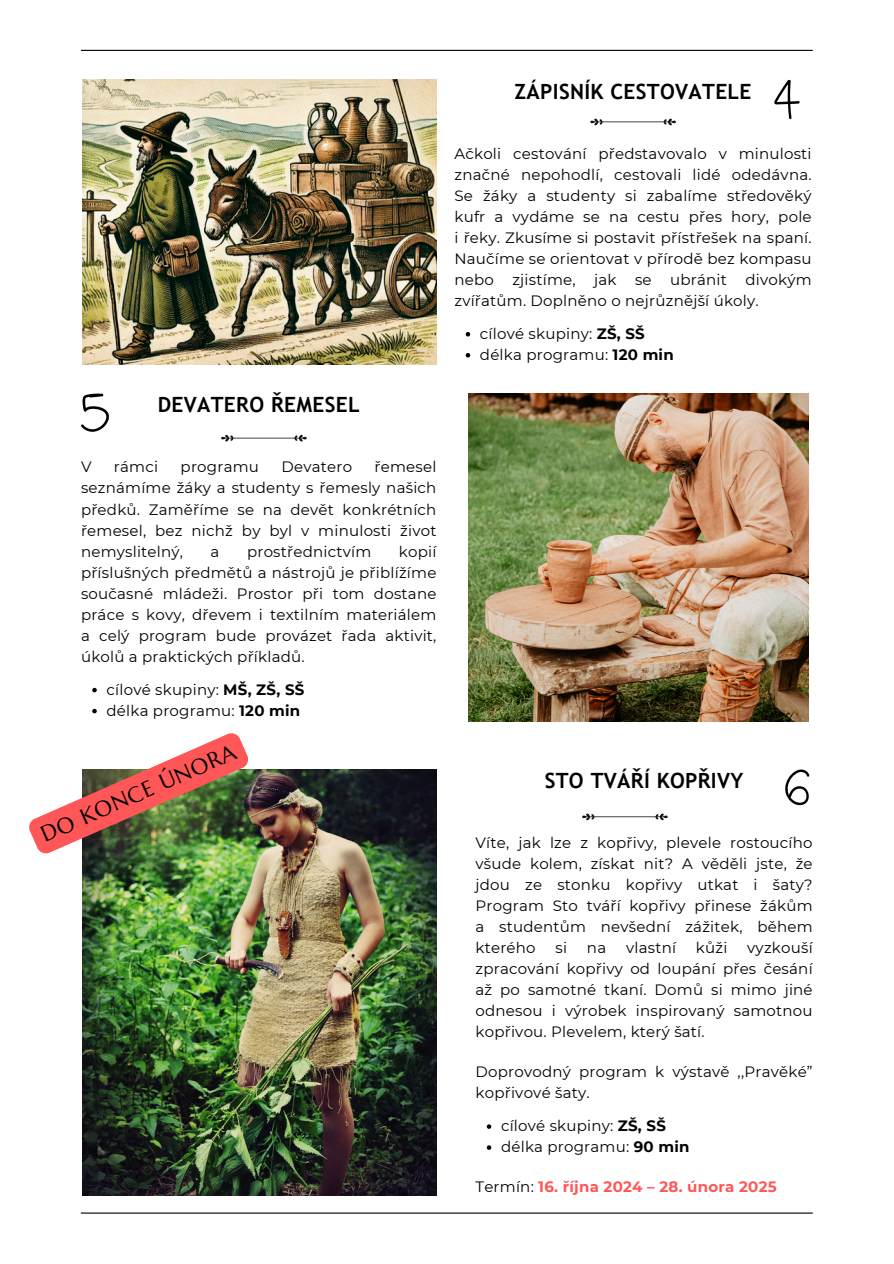
<style>
.page{position:relative;width:894px;height:1264px;background:#fff}
.page>*{position:absolute;margin:0;border:0;box-sizing:border-box;transform-origin:0 0}
.t1{font:22.2px "Marcellus";color:#000}
.t2{font:700 21px "Trebuchet MS";letter-spacing:.015em;color:#000}
.t3{font:15px/21px "Montserrat";letter-spacing:.015em;color:#000;text-align:justify}
.t4{font:700 15px "Montserrat";letter-spacing:.015em;color:#ff5757}
.s1{font-weight:700}
.s2{font-weight:400;color:#000}
</style>
<div class="page">
<hr style="left:81px;top:50px;width:731px;height:1px;background:#000">
<svg style="left:92px;top:687px;width:5px;height:5px"></svg>
<svg style="left:92px;top:708px;width:5px;height:5px"></svg>
<svg style="left:81px;top:393px;width:28px;height:39px"></svg>
<svg style="left:221px;top:435px;width:85px;height:6px"></svg>
<img style="left:468px;top:393px;width:340px;height:328px">
<img style="left:82px;top:769px;width:354px;height:426px">
<svg style="left:486px;top:1124px;width:5px;height:4px"></svg>
<svg style="left:486px;top:1145px;width:5px;height:4px"></svg>
<svg style="left:582px;top:813px;width:85px;height:7px"></svg>
<svg style="left:785px;top:769px;width:24px;height:36px"></svg>
<hr style="left:81px;top:1212px;width:731px;height:1px;background:#000">
<svg style="left:465px;top:332px;width:5px;height:4px"></svg>
<svg style="left:465px;top:353px;width:5px;height:4px"></svg>
<svg style="left:590px;top:119px;width:85px;height:6px"></svg>
<svg style="left:774px;top:80px;width:25px;height:39px"></svg>
<img style="left:82px;top:80px;width:355px;height:284px">
<img style="left:29px;top:733px;width:222px;height:123px">
<p class="t2" style="left:158px;top:393px;width:203px">DEVATERO ŘEMESEL</p>
<p class="t2" style="left:514px;top:79px;width:238px">ZÁPISNÍK CESTOVATELE</p>
<p class="t3" style="left:454px;top:143px;width:358px">Ačkoli cestování představovalo v minulosti značné nepohodlí, cestovali lidé odedávna.<br>Se žáky a studenty si zabalíme středověký kufr a vydáme se na cestu přes hory, pole i řeky. Zkusíme si postavit přístřešek na spaní.<br>Naučíme se orientovat v přírodě bez kompasu nebo zjistíme, jak se ubránit divokým zvířatům. Doplněno o nejrůznější úkoly.</p>
<p class="t3" style="left:480px;top:323px;width:166px">cílové skupiny: <span class="s1">ZŠ, SŠ</span></p>
<p class="t3" style="left:480px;top:344px;width:195px">délka programu: <span class="s1">120 min</span></p>
<p class="t3" style="left:81px;top:456px;width:12px">V</p>
<p class="t3" style="left:114px;top:456px;width:46px">rámci</p>
<p class="t3" style="left:180px;top:456px;width:80px">programu</p>
<p class="t3" style="left:281px;top:456px;width:72px">Devatero</p>
<p class="t3" style="left:81px;top:456px;width:357px;text-indent:293px">řemesel seznámíme žáky a studenty s řemesly našich předků. Zaměříme se na devět konkrétních řemesel, bez nichž by byl v minulosti život nemyslitelný,</p>
<p class="t3" style="left:81px;top:540px;width:357px;text-indent:318px">kopií příslušných předmětů a nástrojů je přiblížíme současné mládeži. Prostor při tom dostane práce s kovy, dřevem i textilním materiálem a celý program bude provázet řada aktivit, úkolů a praktických příkladů.</p>
<h1 class="t3" style="left:106px;top:678px;width:199px">cílové skupiny: <span class="s1">MŠ, ZŠ, SŠ</span></h1>
<p class="t3" style="left:106px;top:699px;width:195px">délka programu: <span class="s1">120 min</span></p>
<p class="t3" style="left:210px;top:540px;width:10px">a</p>
<p class="t3" style="left:247px;top:540px;width:126px">prostřednictvím</p>
<p class="t1" style="left:36px;top:823px;width:212px;rotate:-24deg">DO KONCE ÚNORA</p>
<p class="t2" style="left:544px;top:768px;width:200px">STO TVÁŘÍ KOPŘIVY</p>
<p class="t3" style="left:475px;top:832px;width:338px">Víte, jak lze z kopřivy, plevele rostoucího všude kolem, získat nit? A věděli jste, že jdou ze stonku kopřivy utkat i šaty?<br>Program Sto tváří kopřivy přinese žákům a studentům nevšední zážitek, během kterého</p>
<p class="t3" style="left:555px;top:937px;width:13px">si</p>
<p class="t3" style="left:587px;top:937px;width:21px">na</p>
<p class="t3" style="left:626px;top:937px;width:51px">vlastní</p>
<p class="t3" style="left:695px;top:937px;width:33px">kůži</p>
<p class="t3" style="left:475px;top:937px;width:338px;text-indent:272px">vyzkouší zpracování kopřivy od loupání přes česání až po samotné tkaní. Domů si mimo jiné odnesou i výrobek inspirovaný samotnou kopřivou. Plevelem, který šatí.</p>
<p class="t3" style="left:475px;top:1061px;width:338px">Doprovodný program k výstavě ‚‚Pravěké” kopřivové šaty.</p>
<p class="t3" style="left:501px;top:1115px;width:166px">cílové skupiny: <span class="s1">ZŠ, SŠ</span></p>
<h1 class="t3" style="left:501px;top:1136px;width:190px">délka programu: <span class="s1">90 min</span></h1>
<p class="t4" style="left:475px;top:1177px;width:302px"><span class="s2">Termín:</span> 16. října 2024 – 28. února 2025</p>
</div>
